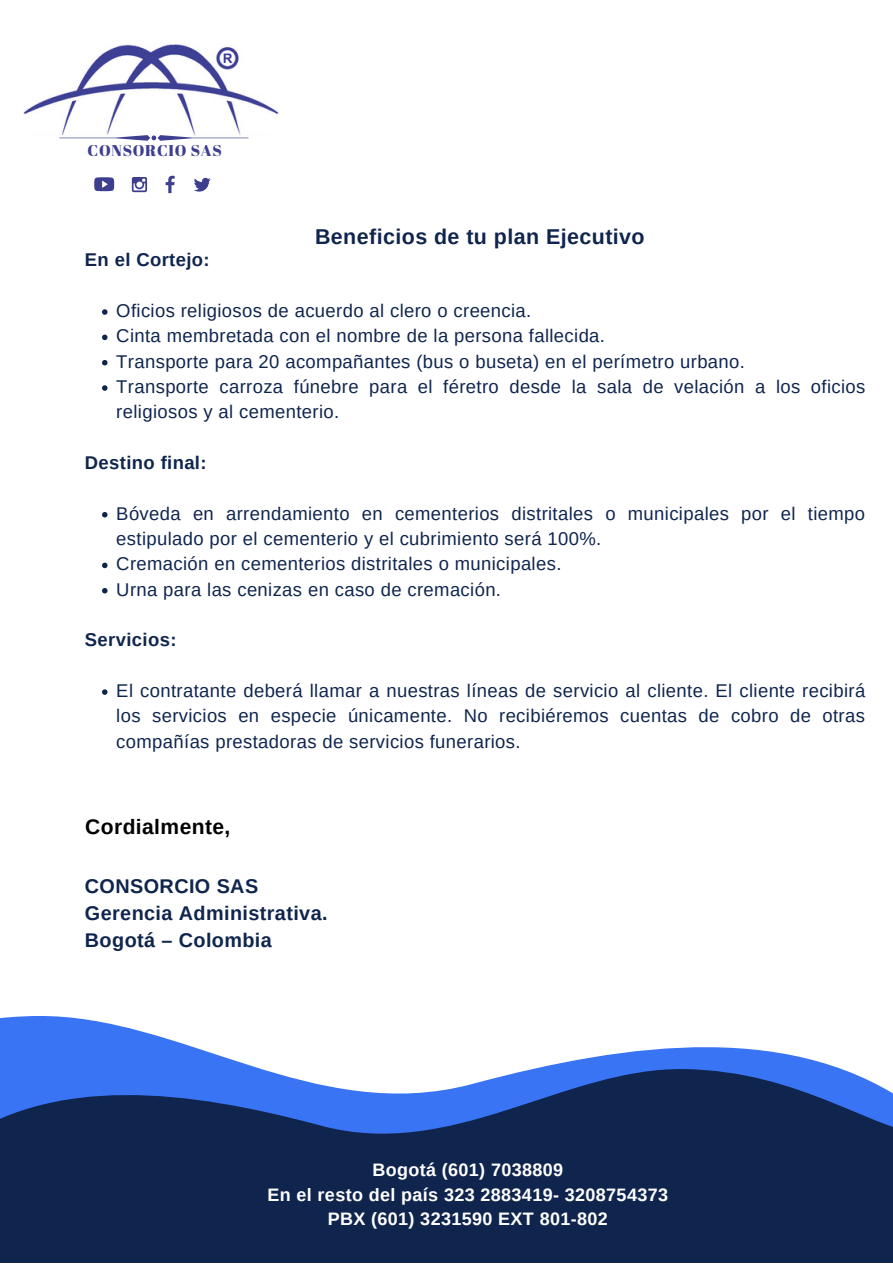
<style>
.page{position:relative;width:893px;height:1264px;background:#fff}
.page>*{position:absolute;margin:0;border:0;box-sizing:border-box;transform-origin:0 0}
.t1{font:700 21.45px "Arimo";letter-spacing:.02em;color:#10254e}
.t2{font:700 21px "Arimo";letter-spacing:.02em;color:#000}
.t3{font:700 19.8px/27px "Arimo";letter-spacing:.02em;color:#10254e}
.t4{font:18.45px/25.3px "Arimo";letter-spacing:.02em;color:#10254e}
.t5{font:700 18.45px "Arimo";letter-spacing:.02em;color:#10254e}
.t6{font:700 18px/24.8px "Arimo";letter-spacing:.02em;color:#fff;text-align:center}
.t7{font:15.6px "Abril Fatface";letter-spacing:.045em;color:#3d3e8f}
</style>
<div class="page">
<svg style="left:102px;top:309px;width:5px;height:6px"></svg>
<svg style="left:102px;top:334px;width:5px;height:6px"></svg>
<svg style="left:102px;top:360px;width:5px;height:5px"></svg>
<svg style="left:102px;top:385px;width:5px;height:6px"></svg>
<svg style="left:102px;top:512px;width:5px;height:5px"></svg>
<svg style="left:102px;top:562px;width:5px;height:6px"></svg>
<svg style="left:102px;top:588px;width:5px;height:5px"></svg>
<svg style="left:102px;top:689px;width:5px;height:6px"></svg>
<svg style="left:0;top:1016px;width:836px;height:51px"></svg>
<svg style="left:0;top:1067px;width:892px;height:195px;background:#1d376c"></svg>
<img style="left:24px;top:45px;width:255px;height:90px">
<svg style="left:59px;top:135px;width:189px;height:6px"></svg>
<svg style="left:132px;top:177px;width:15px;height:15px"></svg>
<svg style="left:165px;top:175px;width:10px;height:19px"></svg>
<svg style="left:194px;top:178px;width:17px;height:14px"></svg>
<svg style="left:94px;top:177px;width:20px;height:14px"></svg>
<p class="t7" style="left:88px;top:139px;width:136px">CONSORCIO SAS</p>
<p class="t5" style="left:85px;top:249px;width:126px">En el Cortejo:</p>
<p class="t1" style="left:315px;top:225px;width:331px">Beneficios de tu plan Ejecutivo</p>
<p class="t4" style="left:116px;top:298px;width:750px">Oficios religiosos de acuerdo al clero o creencia.<br>Cinta membretada con el nombre de la persona fallecida.<br>Transporte para 20 acompañantes (bus o buseta) en el perímetro urbano.<br>Transporte carroza fúnebre para el féretro desde la sala de velación a los oficios religiosos y al cementerio.</p>
<p class="t5" style="left:85px;top:452px;width:123px">Destino final:</p>
<p class="t4" style="left:116px;top:500px;width:750px">Bóveda en arrendamiento en cementerios distritales o municipales por el tiempo estipulado por el cementerio y el cubrimiento será 100%.<br>Cremación en cementerios distritales o municipales.<br>Urna para las cenizas en caso de cremación.</p>
<p class="t5" style="left:85px;top:629px;width:93px">Servicios:</p>
<p class="t4" style="left:116px;top:678px;width:750px;text-align:justify">El contratante deberá llamar a nuestras líneas de servicio al cliente. El cliente recibirá los servicios en especie únicamente. No recibiéremos cuentas de cobro de otras compañías prestadoras de servicios funerarios.</p>
<p class="t2" style="left:85px;top:815px;width:147px">Cordialmente,</p>
<p class="t3" style="left:85px;top:872px;width:244px">CONSORCIO SAS<br>Gerencia Administrativa.<br>Bogotá – Colombia</p>
<p class="t6" style="left:267px;top:1157px;width:402px">Bogotá (601) 7038809<br>En el resto del país 323 2883419- 3208754373<br>PBX (601) 3231590 EXT 801-802</p>
</div>
